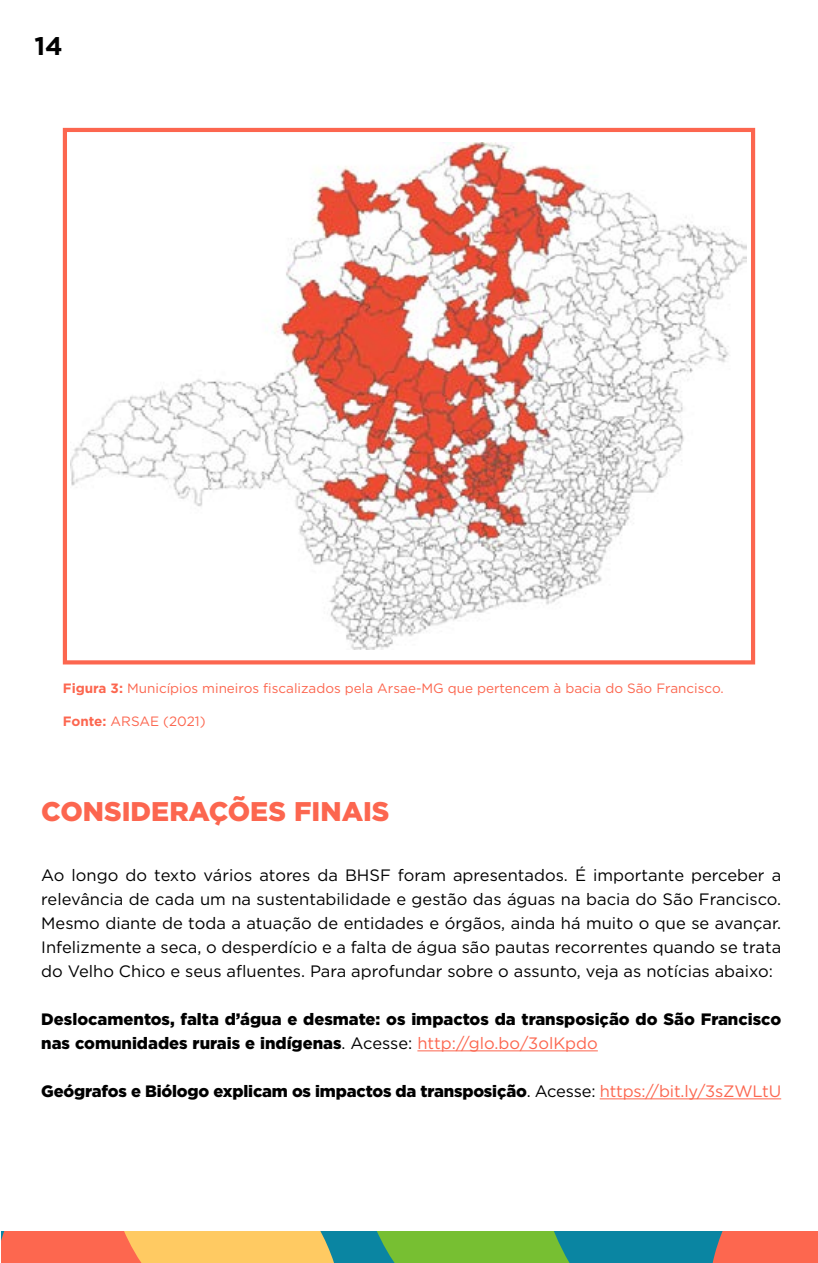
<style>
.page{position:relative;width:818px;height:1263px;background:#fff}
.page>*{position:absolute;margin:0;border:0;box-sizing:border-box;transform-origin:0 0}
.t1{font:900 27px "Gotham";color:#fc664f}
.t2{font:700 25.5px "Gotham";color:#000}
.t3{font:16.5px/24px "Gotham";color:#000;text-align:justify}
.t4{font:900 16.5px/24px "Gotham";color:#000}
.t5{font:13.5px "Gotham";color:#fc664f}
.s1{font-weight:700}
.s2{font-weight:400}
.s3{font-weight:400;color:#fc664f}
</style>
<div class="page">
<div style="left:283px;top:1232px;width:251px;height:31px;background:#0a85a2"></div>
<svg style="left:1px;top:1232px;width:333px;height:31px;background:#f9a15b"></svg>
<svg style="left:377px;top:1232px;width:441px;height:31px;background:#6c9562"></svg>
<img style="left:70px;top:142px;width:676px;height:508px">
<div style="left:63px;top:128px;width:692px;height:537px;border:4px solid #fc664f"></div>
<hr style="left:417px;top:1050px;width:180px;height:1px;background:#fc664f">
<hr style="left:599px;top:1098px;width:182px;height:1px;background:#fc664f">
<h2 class="t2" style="left:34px;top:29px;width:30px">14</h2>
<p class="t5" style="left:63px;top:680px;width:662px"><span class="s1">Figura 3:</span> Municípios mineiros fiscalizados pela Arsae-MG que pertencem à bacia do São Francisco.</p>
<p class="t5" style="left:63px;top:713px;width:144px"><span class="s1">Fonte:</span> ARSAE (2021)</p>
<h1 class="t1" style="left:41px;top:793px;width:350px">CONSIDERAÇÕES FINAIS</h1>
<p class="t3" style="left:41px;top:863px;width:741px">Ao longo do texto vários atores da BHSF foram apresentados. É importante perceber a relevância de cada um na sustentabilidade e gestão das águas na bacia do São Francisco.<br>Mesmo diante de toda a atuação de entidades e órgãos, ainda há muito o que se avançar.<br>Infelizmente a seca, o desperdício e a falta de água são pautas recorrentes quando se trata do Velho Chico e seus afluentes. Para aprofundar sobre o assunto, veja as notícias abaixo:</p>
<p class="t4" style="left:41px;top:1007px;width:741px">Deslocamentos, falta d’água e desmate: os impactos da transposição do São Francisco nas comunidades rurais e indígenas<span class="s2">. Acesse:</span> <span class="s3">http://glo.bo/3olKpdo</span></p>
<p class="t4" style="left:41px;top:1079px;width:741px">Geógrafos e Biólogo explicam os impactos da transposição<span class="s2">. Acesse:</span> <span class="s3">https://bit.ly/3sZWLtU</span></p>
</div>
